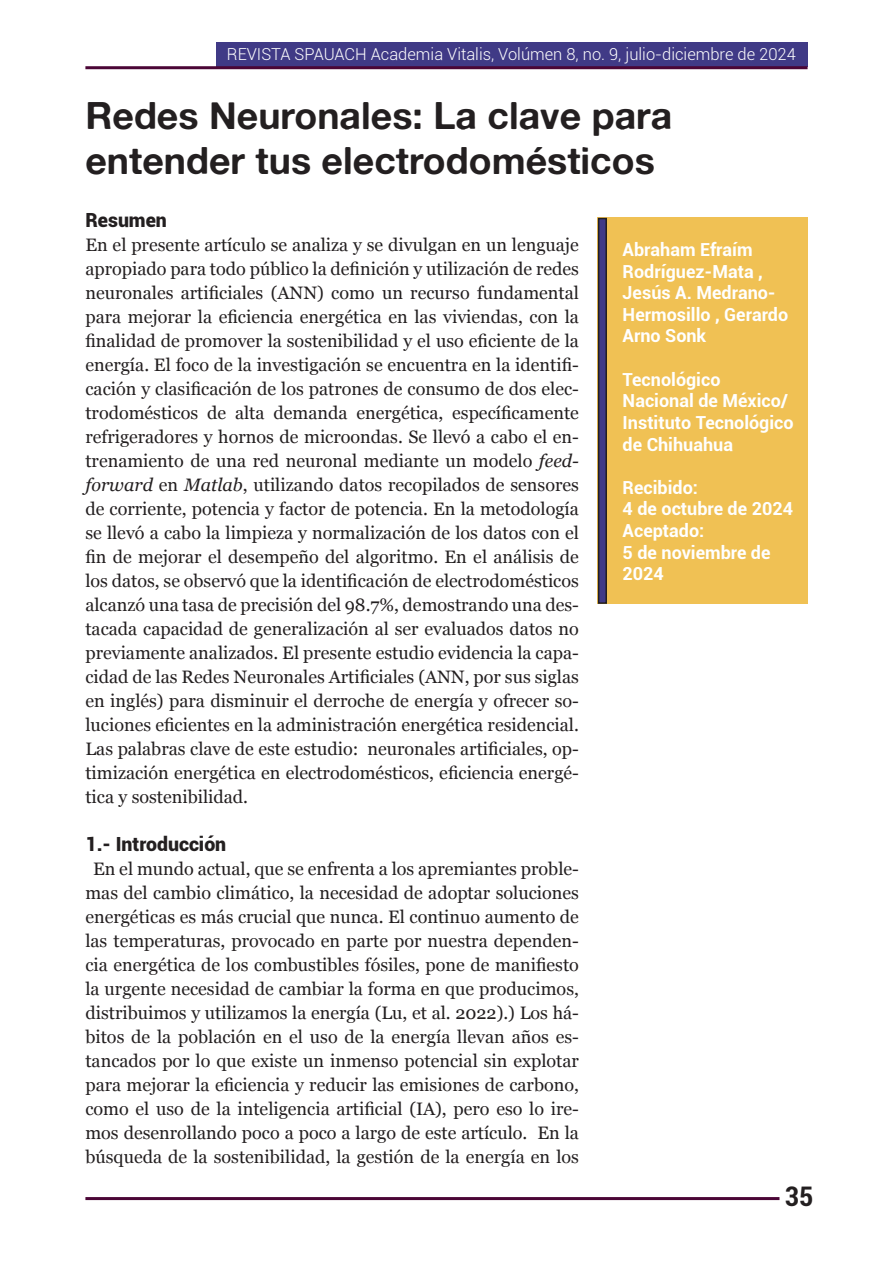
<style>
.page{position:relative;width:893px;height:1263px;background:#fff}
.page>*{position:absolute;margin:0;border:0;box-sizing:border-box;transform-origin:0 0}
.Titulo{font:37.5px "Alte Haas Grotesk Bold";color:#231f20}
.t1{font:700 condensed 27px "Roboto";color:#231f20}
.subtitulo{font:900 19.5px "Roboto";color:#231f20}
.parrafo{font:18px/24px "Georgia";color:#231f20;text-align:justify}
.autores{font:700 18px/21.6px "Roboto";color:#fff}
.t2{font:300 16.5px "Roboto";color:#fff}
.s1{font-style:italic}
</style>
<div class="page">
<div style="left:216px;top:43px;width:591px;height:24px;background:#403a86"></div>
<div style="left:85px;top:66px;width:722px;height:3px;background:#403a86;border:2px solid #4b0636"></div>
<div style="left:85px;top:1197px;width:694px;height:3px;background:#403a86;border:2px solid #4b0636"></div>
<div style="left:598px;top:218px;width:210px;height:386px;background:#f0c154"></div>
<div style="left:599px;top:219px;width:7px;height:384px;background:#403a87"></div>
<div style="left:598px;top:218px;width:9px;height:386px;border:2px solid #231f20"></div>
<p class="t2" style="left:227px;top:42px;width:570px">REVISTA SPAUACH Academia Vitalis, Volúmen 8, no. 9, julio-diciembre de 2024</p>
<p class="Titulo" style="left:85px;top:92px;width:588px">Redes Neuronales: La clave para</p>
<p class="Titulo" style="left:85px;top:137px;width:571px">entender tus electrodomésticos</p>
<p class="subtitulo" style="left:85px;top:206px;width:83px">Resumen</p>
<p class="parrafo" style="left:85px;top:232px;width:495px">En el presente artículo se analiza y se divulgan en un lenguaje apropiado para todo público la definición y utilización de redes neuronales artificiales (ANN) como un recurso fundamental para mejorar la eficiencia energética en las viviendas, con la finalidad de promover la sostenibilidad y el uso eficiente de la energía. El foco de la investigación se encuentra en la identifi&shy;cación y clasificación de los patrones de consumo de dos elec&shy;trodomésticos de alta demanda energética, específicamente refrigeradores y hornos de microondas. Se llevó a cabo el en&shy;trenamiento de una red neuronal mediante un modelo <span class="s1">feed&shy;forward</span> en <span class="s1">Matlab</span>, utilizando datos recopilados de sensores de corriente, potencia y factor de potencia. En la metodología se llevó a cabo la limpieza y normalización de los datos con el fin de mejorar el desempeño del algoritmo. En el análisis de los datos, se observó que la identificación de electrodomésticos alcanzó una tasa de precisión del 98.7%, demostrando una des&shy;tacada capacidad de generalización al ser evaluados datos no previamente analizados. El presente estudio evidencia la capa&shy;cidad de las Redes Neuronales Artificiales (ANN, por sus siglas en inglés) para disminuir el derroche de energía y ofrecer so&shy;luciones eficientes en la administración energética residencial.</p>
<p class="parrafo" style="left:85px;top:736px;width:495px">Las palabras clave de este estudio: neuronales artificiales, op&shy;timización energética en electrodomésticos, eficiencia energé&shy;tica y sostenibilidad.</p>
<p class="subtitulo" style="left:85px;top:830px;width:142px">1.- Introducción</p>
<p class="parrafo" style="left:85px;top:856px;width:495px;text-align:center">En el mundo actual, que se enfrenta a los apremiantes proble&shy;mas del cambio climático, la necesidad de adoptar soluciones energéticas es más crucial que nunca. El continuo aumento de las temperaturas, provocado en parte por nuestra dependen&shy;cia energética de los combustibles fósiles, pone de manifiesto la urgente necesidad de cambiar la forma en que producimos, distribuimos y utilizamos la energía (Lu, et al. 2022).) Los há&shy;bitos de la población en el uso de la energía llevan años es&shy;tancados por lo que existe un inmenso potencial sin explotar para mejorar la eficiencia y reducir las emisiones de carbono, como el uso de la inteligencia artificial (IA), pero eso lo ire&shy;mos desenrollando poco a poco a largo de este artículo. En la búsqueda de la sostenibilidad, la gestión de la energía en los</p>
<p class="autores" style="left:623px;top:238px;width:167px">Abraham Efraím<br>Rodríguez-Mata ,<br>Jesús A. Medrano-<br>Hermosillo , Gerardo<br>Arno Sonk</p>
<p class="autores" style="left:623px;top:368px;width:173px">Tecnológico<br>Nacional de México/<br>Instituto Tecnológico de Chihuahua</p>
<p class="autores" style="left:623px;top:476px;width:77px">Recibido:</p>
<p class="autores" style="left:623px;top:497px;width:172px">4 de octubre de 2024</p>
<p class="autores" style="left:623px;top:519px;width:83px">Aceptado:</p>
<p class="autores" style="left:623px;top:541px;width:149px">5 de noviembre de<br>2024</p>
<h2 class="t1" style="left:785px;top:1177px;width:30px">35</h2>
</div>
